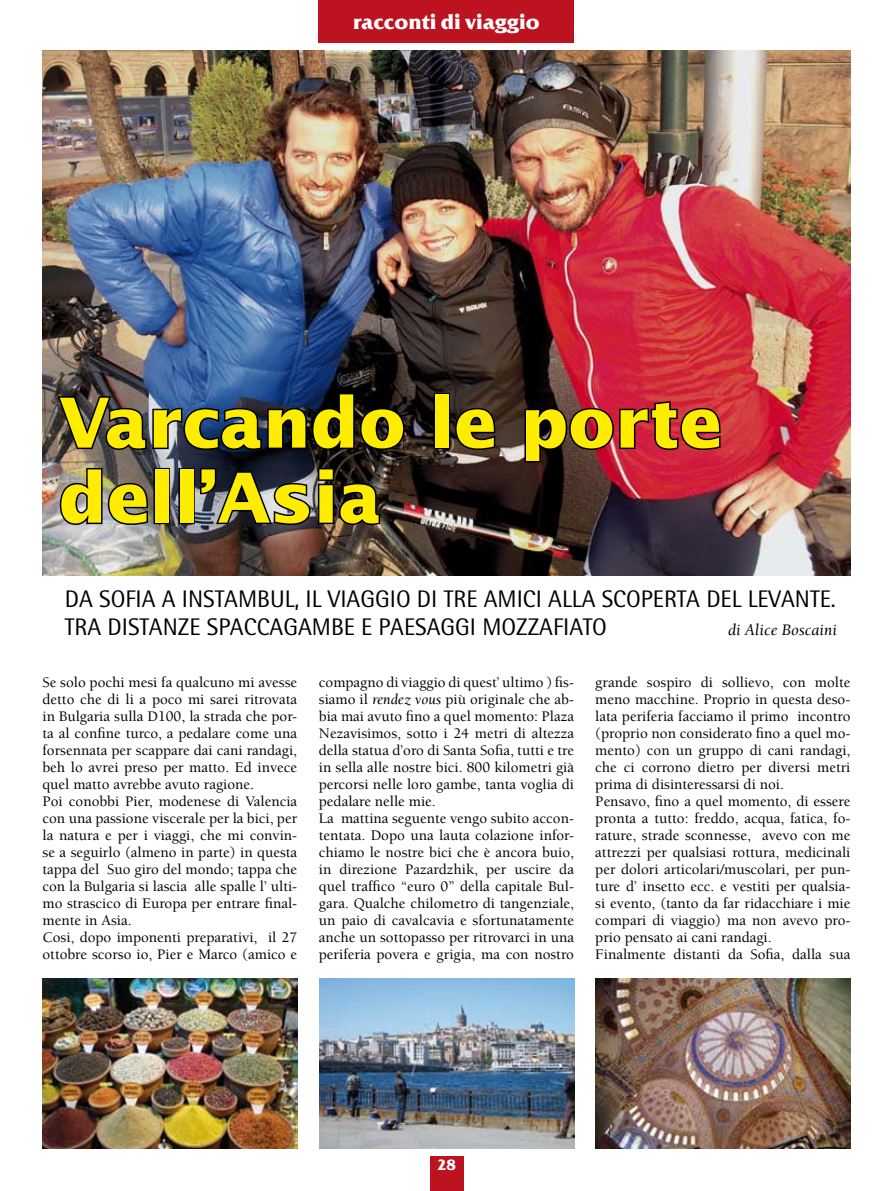
<style>
.page{position:relative;width:893px;height:1191px;background:#fff}
.page>*{position:absolute;margin:0;border:0;box-sizing:border-box;transform-origin:0 0}
.t1{font:700 69px/75px "Lucida Sans";color:#ffed00}
.t2{font:24px/28.5px "Rotis Semi Sans";color:#000}
.t3{font:700 21px "Friz Qua T";color:#fff}
.t4{font:italic 16.5px "Berkeley";color:#000}
.t5{font:500 15px/17px "Berkeley";color:#000}
.t6{font:700 15px "Friz Qua T";color:#fff}
.s1{font-weight:400;font-style:italic}
</style>
<div class="page">
<img style="left:43px;top:51px;width:807px;height:524px">
<div style="left:430px;top:1157px;width:33px;height:34px;background:#bd1220"></div>
<div style="left:319px;top:0;width:255px;height:43px;background:#bd1220"></div>
<img style="left:56px;top:391px;width:350px;height:60px">
<div style="left:434px;top:393px;width:16px;height:56px;border:3px solid #000"></div>
<svg style="left:454px;top:406px;width:43px;height:45px;background:#2a201a"></svg>
<svg style="left:523px;top:399px;width:199px;height:65px;background:#7e222c"></svg>
<img style="left:58px;top:466px;width:92px;height:60px">
<div style="left:154px;top:468px;width:16px;height:56px;border:3px solid #000"></div>
<div style="left:178px;top:468px;width:17px;height:56px;border:3px solid #000"></div>
<svg style="left:199px;top:466px;width:183px;height:60px;background:#414044"></svg>
<img style="left:43px;top:978px;width:254px;height:170px">
<img style="left:595px;top:978px;width:255px;height:170px">
<img style="left:319px;top:978px;width:255px;height:170px">
<h3 class="t3" style="left:353px;top:9px;width:188px">racconti di viaggio</h3>
<h1 class="t1" style="left:59px;top:384px;width:664px">Varcando le porte dell’Asia</h1>
<h2 class="t2" style="left:65px;top:584px;width:772px">DA SOFIA A INSTAMBUL, IL VIAGG IO DI TRE AMICI ALLA SCOPERTA DEL LEVANTE.<br>TRA DISTANZE SPACCAGAMBE E PAESAGG I MOZZAFIATO</h2>
<p class="t4" style="left:728px;top:621px;width:110px">di Alice Boscaini</p>
<p class="t5" style="left:43px;top:674px;width:256px">Se solo pochi mesi fa qualcuno mi avesse detto che di li a poco mi sarei ritrovata in Bulgaria sulla D100, la strada che por&shy;ta al confine turco, a pedalare come una forsennata per scappare dai cani randagi, beh lo avrei preso per matto. Ed invece quel matto avrebbe avuto ragione.<br>Poi conobbi Pier, modenese di Valencia con una passione viscerale per la bici, per la natura e per i viaggi, che mi convin&shy;se a seguirlo (almeno in parte) in questa tappa del Suo giro del mondo; tappa che con la Bulgaria si lascia alle spalle l’ ulti&shy;mo strascico di Europa per entrare final&shy;mente in Asia.<br>Cosi, dopo imponenti preparativi, il 27 ottobre scorso io, Pier e Marco (amico e</p>
<p class="t5" style="left:319px;top:674px;width:257px">compagno di viaggio di quest’ ultimo ) fis&shy;siamo il <span class="s1">rendez vous</span> più originale che ab&shy;bia mai avuto fino a quel momento: Plaza Nezavisimos, sotto i 24 metri di altezza della statua d’oro di Santa Sofia, tutti e tre in sella alle nostre bici. 800 kilometri già percorsi nelle loro gambe, tanta voglia di pedalare nelle mie.<br>La mattina seguente vengo subito accon&shy;tentata. Dopo una lauta colazione infor&shy;chiamo le nostre bici che è ancora buio, in direzione Pazardzhik, per uscire da quel traffico “euro 0” della capitale Bul&shy;gara. Qualche chilometro di tangenziale, un paio di cavalcavia e sfortunatamente anche un sottopasso per ritrovarci in una periferia povera e grigia, ma con nostro</p>
<p class="t5" style="left:595px;top:674px;width:257px">grande sospiro di sollievo, con molte meno macchine. Proprio in questa deso&shy;lata periferia facciamo il primo incontro (proprio non considerato fino a quel mo&shy;mento) con un gruppo di cani randagi, che ci corrono dietro per diversi metri prima di disinteressarsi di noi.<br>Pensavo, fino a quel momento, di essere pronta a tutto: freddo, acqua, fatica, fo&shy;rature, strade sconnesse, avevo con me attrezzi per qualsiasi rottura, medicinali per dolori articolari/muscolari, per pun&shy;ture d’ insetto ecc. e vestiti per qualsia&shy;si evento, (tanto da far ridacchiare i mie compari di viaggio) ma non avevo pro&shy;prio pensato ai cani randagi.<br>Finalmente distanti da Sofia, dalla sua</p>
<p class="t6" style="left:437px;top:1156px;width:20px">28</p>
</div>
